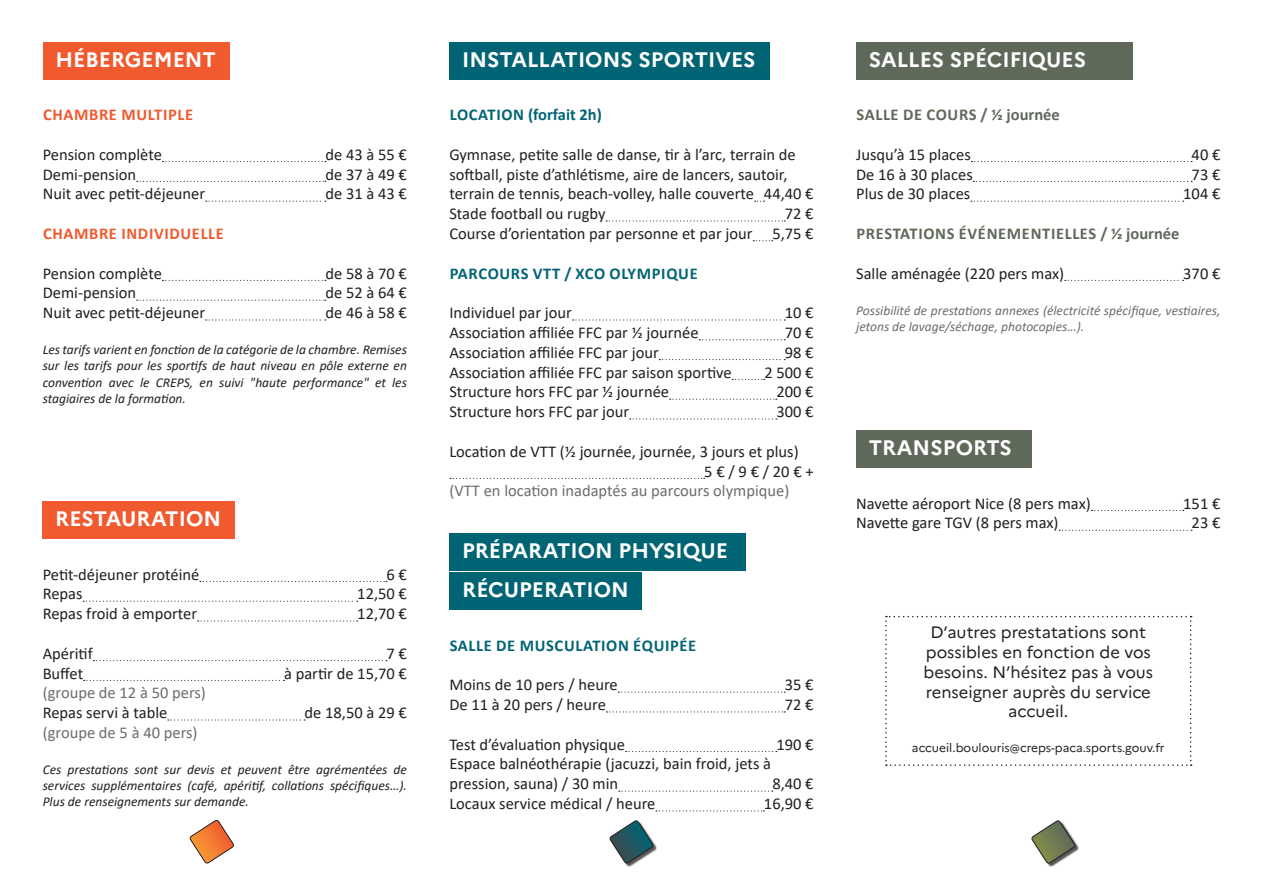
<style>
.page{position:relative;width:1263px;height:893px;background:#fff}
.page>*{position:absolute;margin:0;border:0;box-sizing:border-box;transform-origin:0 0}
.t1{font:700 21px "Marianne";color:#fff}
.t2{font:16.5px/19.8px "Calibri";color:#231f20}
.t3{font:16.5px/19.8px "Marianne";color:#231f20;text-align:center}
.t4{font:16.5px "Calibri";color:#6c6d70}
.t5{font:700 16.5px "Calibri";letter-spacing:.04em;color:#5e695a}
.t6{font:700 16.5px "Calibri";letter-spacing:.04em;color:#016475}
.t7{font:700 16.5px "Calibri";letter-spacing:.04em;color:#f1592f}
.t8{font:700 16.5px "Calibri";color:#016475}
.t9{font:italic 13.5px/16.2px "Calibri";color:#231f20;text-align:justify}
.t10{font:italic 13.5px/16.2px "Calibri";color:#6c6d70}
.t11{font:12px "Marianne";color:#231f20}
</style>
<div class="page">
<div style="left:43px;top:43px;width:186px;height:37px;background:#f1592f"></div>
<div style="left:1033px;top:822px;width:46px;height:45px;background:#231f20;opacity:.75"></div>
<svg style="left:1031px;top:820px;width:44px;height:43px"></svg>
<div style="left:611px;top:822px;width:46px;height:45px;background:#231f20;opacity:.75"></div>
<svg style="left:610px;top:820px;width:43px;height:43px"></svg>
<svg style="left:190px;top:820px;width:44px;height:43px"></svg>
<svg style="left:162px;top:161px;width:164px;height:1px"></svg>
<svg style="left:137px;top:181px;width:189px;height:1px"></svg>
<svg style="left:206px;top:201px;width:120px;height:1px"></svg>
<svg style="left:162px;top:280px;width:164px;height:1px"></svg>
<svg style="left:137px;top:300px;width:189px;height:1px"></svg>
<svg style="left:206px;top:319px;width:120px;height:2px"></svg>
<div style="left:43px;top:501px;width:192px;height:37px;background:#f1592f"></div>
<svg style="left:200px;top:581px;width:187px;height:1px"></svg>
<svg style="left:83px;top:601px;width:275px;height:1px"></svg>
<svg style="left:198px;top:620px;width:160px;height:1px"></svg>
<svg style="left:93px;top:660px;width:294px;height:1px"></svg>
<svg style="left:84px;top:680px;width:200px;height:1px"></svg>
<svg style="left:168px;top:719px;width:137px;height:1px"></svg>
<div style="left:449px;top:43px;width:321px;height:37px;background:#016475"></div>
<svg style="left:606px;top:220px;width:179px;height:2px"></svg>
<svg style="left:753px;top:240px;width:20px;height:1px"></svg>
<svg style="left:573px;top:319px;width:212px;height:2px"></svg>
<svg style="left:699px;top:339px;width:86px;height:1px"></svg>
<svg style="left:659px;top:359px;width:126px;height:1px"></svg>
<svg style="left:732px;top:379px;width:33px;height:1px"></svg>
<svg style="left:670px;top:399px;width:107px;height:1px"></svg>
<svg style="left:630px;top:418px;width:147px;height:2px"></svg>
<svg style="left:450px;top:478px;width:255px;height:1px"></svg>
<div style="left:449px;top:534px;width:297px;height:37px;background:#016475"></div>
<div style="left:856px;top:431px;width:176px;height:37px;background:#5e695a"></div>
<svg style="left:1091px;top:510px;width:93px;height:1px"></svg>
<svg style="left:1059px;top:530px;width:133px;height:1px"></svg>
<svg style="left:885px;top:616px;width:307px;height:150px"></svg>
<div style="left:449px;top:573px;width:193px;height:37px;background:#016475"></div>
<svg style="left:618px;top:692px;width:167px;height:1px"></svg>
<svg style="left:606px;top:711px;width:179px;height:1px"></svg>
<svg style="left:626px;top:751px;width:151px;height:1px"></svg>
<svg style="left:619px;top:791px;width:154px;height:1px"></svg>
<svg style="left:656px;top:810px;width:108px;height:1px"></svg>
<div style="left:856px;top:43px;width:276px;height:37px;background:#5e695a"></div>
<svg style="left:971px;top:161px;width:221px;height:1px"></svg>
<svg style="left:973px;top:181px;width:219px;height:1px"></svg>
<svg style="left:971px;top:201px;width:213px;height:1px"></svg>
<svg style="left:1065px;top:280px;width:119px;height:1px"></svg>
<p class="t1" style="left:55px;top:43px;width:162px">HÉBERGEMENT</p>
<p class="t7" style="left:43px;top:103px;width:152px">CHAMBRE MULTIPLE</p>
<p class="t2" style="left:43px;top:144px;width:121px">Pension complète</p>
<p class="t2" style="left:325px;top:144px;width:83px">de 43 à 55 €</p>
<p class="t2" style="left:43px;top:164px;width:95px">Demi-pension</p>
<p class="t2" style="left:325px;top:164px;width:83px">de 37 à 49 €</p>
<p class="t2" style="left:43px;top:184px;width:164px">Nuit avec petit-déjeuner</p>
<p class="t2" style="left:325px;top:184px;width:83px">de 31 à 43 €</p>
<p class="t7" style="left:43px;top:222px;width:182px">CHAMBRE INDIVIDUELLE</p>
<p class="t2" style="left:43px;top:263px;width:121px">Pension complète</p>
<p class="t2" style="left:325px;top:263px;width:83px">de 58 à 70 €</p>
<p class="t2" style="left:43px;top:283px;width:95px">Demi-pension</p>
<p class="t2" style="left:325px;top:283px;width:83px">de 52 à 64 €</p>
<p class="t2" style="left:43px;top:302px;width:164px">Nuit avec petit-déjeuner</p>
<p class="t2" style="left:325px;top:302px;width:83px">de 46 à 58 €</p>
<p class="t9" style="left:43px;top:341px;width:366px">Les tarifs varient en fonction de la catégorie de la chambre. Remises sur les tarifs pour les sportifs de haut niveau en pôle externe en convention avec le CREPS, en suivi "haute performance" et les stagiaires de la formation.</p>
<p class="t1" style="left:55px;top:502px;width:167px">RESTAURATION</p>
<p class="t2" style="left:43px;top:564px;width:158px">Petit-déjeuner protéiné</p>
<p class="t2" style="left:386px;top:564px;width:22px">6 €</p>
<p class="t2" style="left:43px;top:583px;width:41px">Repas</p>
<p class="t2" style="left:357px;top:583px;width:51px">12,50 €</p>
<p class="t2" style="left:43px;top:603px;width:156px">Repas froid à emporter</p>
<p class="t2" style="left:357px;top:603px;width:51px">12,70 €</p>
<p class="t2" style="left:43px;top:643px;width:52px">Apéritif</p>
<p class="t2" style="left:386px;top:643px;width:22px">7 €</p>
<p class="t2" style="left:43px;top:663px;width:42px">Buffet</p>
<p class="t2" style="left:284px;top:663px;width:124px">à partir de 15,70 €</p>
<p class="t4" style="left:43px;top:681px;width:165px">(groupe de 12 à 50 pers)</p>
<p class="t2" style="left:43px;top:702px;width:126px">Repas servi à table</p>
<p class="t2" style="left:305px;top:702px;width:104px">de 18,50 à 29 €</p>
<p class="t4" style="left:43px;top:721px;width:156px">(groupe de 5 à 40 pers)</p>
<p class="t9" style="left:43px;top:761px;width:366px">Ces prestations sont sur devis et peuvent être agrémentées de services supplémentaires (café, apéritif, collations spécifiques…).<br>Plus de renseignements sur demande.</p>
<p class="t1" style="left:462px;top:43px;width:295px">INSTALLATIONS SPORTIVES</p>
<p class="t8" style="left:450px;top:103px;width:154px">LOCATION (forfait 2h)</p>
<p class="t2" style="left:449px;top:144px;width:366px">Gymnase, petite salle de danse, tir à l’arc, terrain de softball, piste d’athlétisme, aire de lancers, sautoir, terrain de tennis, beach-volley, halle couverte 44,40 €</p>
<p class="t2" style="left:449px;top:203px;width:158px">Stade football ou rugby</p>
<p class="t2" style="left:785px;top:203px;width:30px">72 €</p>
<p class="t2" style="left:449px;top:223px;width:366px">Course d’orientation par personne et par jour 5,75 €</p>
<p class="t6" style="left:450px;top:261px;width:250px">PARCOURS VTT / XCO OLYMPIQUE</p>
<p class="t2" style="left:449px;top:302px;width:124px">Individuel par jour</p>
<p class="t2" style="left:785px;top:302px;width:30px">10 €</p>
<p class="t2" style="left:449px;top:322px;width:251px">Association affiliée FFC par ½ journée</p>
<p class="t2" style="left:785px;top:322px;width:30px">70 €</p>
<p class="t2" style="left:449px;top:342px;width:211px">Association affiliée FFC par jour</p>
<p class="t2" style="left:785px;top:342px;width:30px">98 €</p>
<p class="t2" style="left:449px;top:362px;width:284px">Association affiliée FFC par saison sportive</p>
<p class="t2" style="left:764px;top:362px;width:51px">2 500 €</p>
<p class="t2" style="left:449px;top:382px;width:221px">Structure hors FFC par ½ journée</p>
<p class="t2" style="left:776px;top:382px;width:39px">200 €</p>
<p class="t2" style="left:449px;top:401px;width:181px">Structure hors FFC par jour</p>
<p class="t2" style="left:776px;top:401px;width:39px">300 €</p>
<p class="t2" style="left:704px;top:441px;width:111px;text-indent:-255px">Location de VTT (½ journée, journée, 3 jours et plus)<br>5 € / 9 € / 20 € +</p>
<p class="t4" style="left:449px;top:479px;width:342px">(VTT en location inadaptés au parcours olympique)</p>
<p class="t1" style="left:462px;top:534px;width:268px">PRÉPARATION PHYSIQUE</p>
<p class="t1" style="left:462px;top:573px;width:168px">RÉCUPERATION</p>
<p class="t6" style="left:450px;top:633px;width:248px">SALLE DE MUSCULATION ÉQUIPÉE</p>
<p class="t2" style="left:449px;top:674px;width:170px">Moins de 10 pers / heure</p>
<p class="t2" style="left:785px;top:674px;width:30px">35 €</p>
<p class="t2" style="left:449px;top:694px;width:158px">De 11 à 20 pers / heure</p>
<p class="t2" style="left:785px;top:694px;width:30px">72 €</p>
<p class="t2" style="left:449px;top:734px;width:177px">Test d’évaluation physique</p>
<p class="t2" style="left:776px;top:734px;width:39px">190 €</p>
<p class="t2" style="left:449px;top:754px;width:323px">Espace balnéothérapie (jacuzzi, bain froid, jets à pression, sauna) / 30 min</p>
<p class="t2" style="left:772px;top:773px;width:43px">8,40 €</p>
<p class="t2" style="left:449px;top:793px;width:208px">Locaux service médical / heure</p>
<p class="t2" style="left:764px;top:793px;width:51px">16,90 €</p>
<p class="t1" style="left:869px;top:43px;width:219px">SALLES SPÉCIFIQUES</p>
<p class="t5" style="left:856px;top:103px;width:205px">SALLE DE COURS / ½ journée</p>
<p class="t2" style="left:856px;top:144px;width:116px">Jusqu’à 15 places</p>
<p class="t2" style="left:1191px;top:144px;width:30px">40 €</p>
<p class="t2" style="left:856px;top:164px;width:118px">De 16 à 30 places</p>
<p class="t2" style="left:1191px;top:164px;width:30px">73 €</p>
<p class="t2" style="left:856px;top:184px;width:116px">Plus de 30 places</p>
<p class="t2" style="left:1183px;top:184px;width:39px">104 €</p>
<p class="t5" style="left:856px;top:222px;width:325px">PRESTATIONS ÉVÉNEMENTIELLES / ½ journée</p>
<p class="t2" style="left:856px;top:263px;width:210px">Salle aménagée (220 pers max)</p>
<p class="t2" style="left:1183px;top:263px;width:39px">370 €</p>
<p class="t10" style="left:856px;top:301px;width:366px">Possibilité de prestations annexes (électricité spécifique, vestiaires, jetons de lavage/séchage, photocopies…).</p>
<p class="t1" style="left:869px;top:431px;width:145px">TRANSPORTS</p>
<p class="t2" style="left:856px;top:493px;width:236px">Navette aéroport Nice (8 pers max)</p>
<p class="t2" style="left:1183px;top:493px;width:39px">151 €</p>
<p class="t2" style="left:856px;top:513px;width:204px">Navette gare TGV (8 pers max)</p>
<p class="t2" style="left:1191px;top:513px;width:30px">23 €</p>
<p class="t3" style="left:923px;top:621px;width:231px">D’autres prestatations sont possibles en fonction de vos besoins. N’hésitez pas à vous renseigner auprès du service accueil.</p>
<p class="t11" style="left:912px;top:738px;width:254px">accueil.boulouris@creps-paca.sports.gouv.fr</p>
</div>
